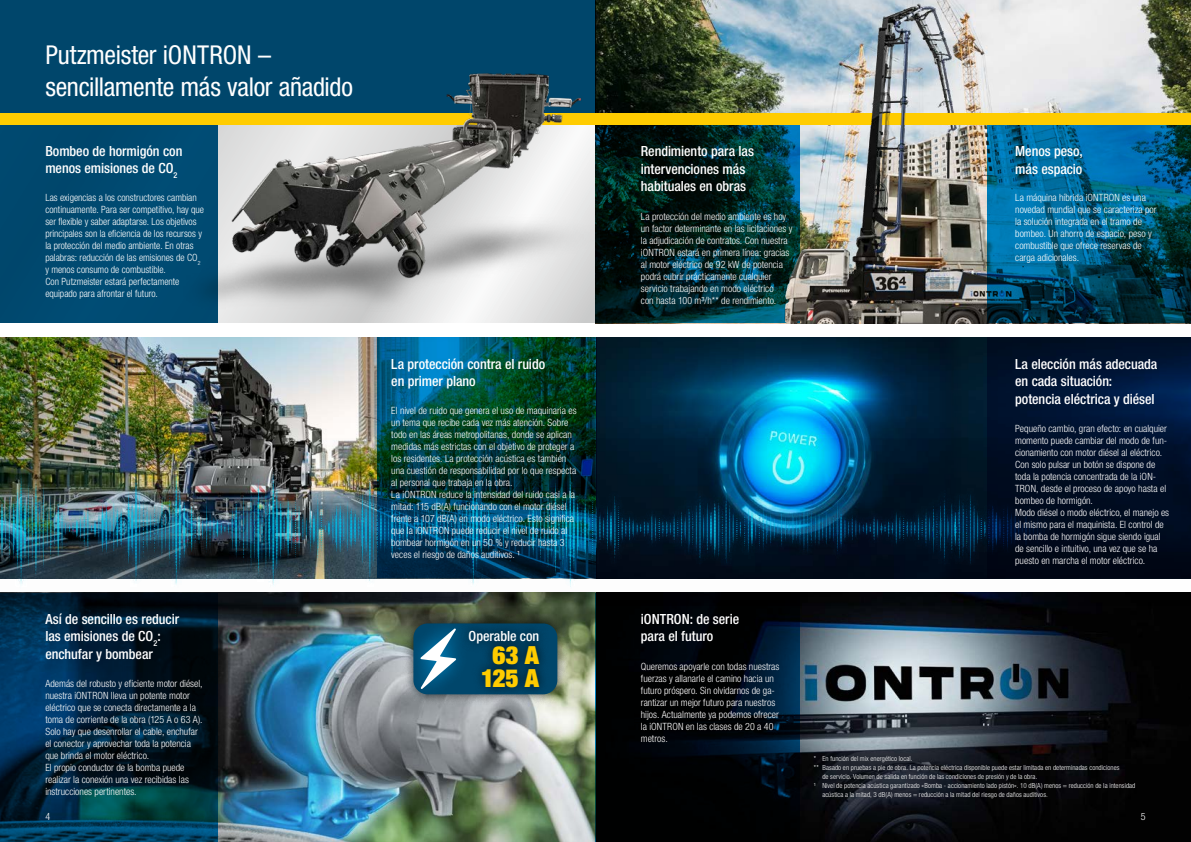
<style>
.page{position:relative;width:1191px;height:842px;background:#fff}
.page>*{position:absolute;margin:0;border:0;box-sizing:border-box;transform-origin:0 0}
.t1{font:condensed 26px/32.5px "Helvetica Neue LT Pro";letter-spacing:-.01em;color:#fff}
.t2{font:900 condensed 25px/23px "Helvetica Neue LT Pro";color:#fc0;text-align:center}
.t3{font:500 condensed 14px/17.5px "Helvetica Neue LT Pro";letter-spacing:-.005em;color:#fff}
.t4{font:300 condensed 10px/12px "Helvetica Neue LT Pro";color:#fff}
.t5{font:300 condensed 7px "Helvetica Neue LT Pro";letter-spacing:.015em;color:#fff}
</style>
<div class="page">
<img style="left:568px;top:605px;width:623px;height:237px">
<img style="left:0;top:337px;width:940px;height:101px">
<img style="left:940px;top:337px;width:46px;height:101px">
<img style="left:218px;top:605px;width:350px;height:237px">
<img style="left:595px;top:0;width:596px;height:113px">
<svg style="left:595px;top:125px;width:190px;height:198px;background:#002122"></svg>
<div style="left:0;top:0;width:595px;height:113px;background:#00466b"></div>
<svg style="left:595px;top:605px;width:204px;height:237px;background:#000a10"></svg>
<div style="left:0;top:125px;width:218px;height:198px;background:#00466b"></div>
<svg style="left:377px;top:337px;width:219px;height:101px;background:#00504e"></svg>
<svg style="left:0;top:605px;width:218px;height:237px;background:#00253c"></svg>
<div style="left:0;top:113px;width:1191px;height:12px;background:#fc0"></div>
<img style="left:212px;top:73px;width:383px;height:250px">
<svg style="left:986px;top:125px;width:205px;height:198px;background:#04577b"></svg>
<img style="left:785px;top:0;width:201px;height:323px">
<div style="left:930px;top:113px;width:261px;height:12px;background:#fc0"></div>
<img style="left:0;top:438px;width:1191px;height:167px">
<div style="left:0;top:465px;width:1191px;height:126px;background:#009ee3;opacity:.75"></div>
<svg style="left:986px;top:337px;width:205px;height:241px;background:#000f28"></svg>
<div style="left:402px;top:612px;width:166px;height:94px;background:#000;opacity:.75"></div>
<div style="left:413px;top:623px;width:144px;height:71px;background:#00466b;border-radius:14px"></div>
<svg style="left:396px;top:604px;width:84px;height:109px"></svg>
<div style="left:458px;top:620px;width:92px;height:79px;background:#000;opacity:.75"></div>
<h1 class="t1" style="left:45px;top:38px;width:309px">Putzmeister iONTRON – sencillamente más valor añadido</h1>
<h3 class="t3" style="left:45px;top:142px;width:139px">Bombeo de hormigón con menos emisiones de CO<sub>2</sub></h3>
<p class="t4" style="left:45px;top:192px;width:160px">Las exigencias a los constructores cambian continuamente. Para ser competitivo, hay que ser flexible y saber adaptarse. Los objetivos principales son la eficiencia de los recursos y la protección del medio ambiente. En otras palabras: reducción de las emisiones de CO<sub>2 </sub>y menos consumo de combustible.<br>Con Putzmeister estará perfectamente equipado para afrontar el futuro.</p>
<h3 class="t3" style="left:45px;top:610px;width:135px">Así de sencillo es reducir las emisiones de CO<sub>2</sub>: enchufar y bombear</h3>
<p class="t4" style="left:45px;top:677px;width:159px">Además del robusto y eficiente motor diésel, nuestra iONTRON lleva un potente motor eléctrico que se conecta directamente a la toma de corriente de la obra (125 A o 63 A).<br>Solo hay que desenrollar el cable, enchufar el conector y aprovechar toda la potencia que brinda el motor eléctrico.<br>El propio conductor de la bomba puede realizar la conexión una vez recibidas las instrucciones pertinentes.</p>
<h3 class="t3" style="left:391px;top:355px;width:155px">La protección contra el ruido en primer plano</h3>
<p class="t4" style="left:391px;top:405px;width:187px">El nivel de ruido que genera el uso de maquinaria es un tema que recibe cada vez más atención. Sobre todo en las áreas metropolitanas, donde se aplican medidas más estrictas con el objetivo de proteger a los residentes. La protección acústica es también una cuestión de responsabilidad por lo que respecta al personal que trabaja en la obra.<br>La iONTRON reduce la intensidad del ruido casi a la mitad: 115 dB(A) funcionando con el motor diésel frente a 107 dB(A) en modo eléctrico. Esto significa que la iONTRON puede reducir el nivel de ruido al bombear hormigón en un 50 % y reducir hasta 3 veces el riesgo de daños auditivos. ¹</p>
<h3 class="t3" style="left:468px;top:627px;width:72px">Operable con</h3>
<h2 class="t2" style="left:481px;top:643px;width:60px">63 A<br>125 A</h2>
<h3 class="t3" style="left:641px;top:142px;width:115px">Rendimiento para las intervenciones más habituales en obras</h3>
<p class="t4" style="left:641px;top:210px;width:153px">La protección del medio ambiente es hoy un factor determinante en las licitaciones y la adjudicación de contratos. Con nuestra iONTRON estará en primera línea: gracias al motor eléctrico de 92 kW de potencia podrá cubrir prácticamente cualquier servicio trabajando en modo eléctrico<br>con hasta 100 m³/h** de rendimiento.</p>
<h3 class="t3" style="left:641px;top:610px;width:100px">iONTRON: de serie para el futuro</h3>
<p class="t4" style="left:641px;top:661px;width:140px">Queremos apoyarle con todas nuestras fuerzas y allanarle el camino hacia un futuro próspero. Sin olvidarnos de ga&shy;rantizar un mejor futuro para nuestros hijos. Actualmente ya podemos ofrecer la iONTRON en las clases de 20 a 40 metros.</p>
<h3 class="t3" style="left:1015px;top:142px;width:69px">Menos peso, más espacio</h3>
<p class="t4" style="left:1015px;top:192px;width:143px">La máquina híbrida iONTRON es una novedad mundial que se caracteriza por la solución integrada en el tramo de bombeo. Un ahorro de espacio, peso y combustible que ofrece reservas de carga adicionales.</p>
<h3 class="t3" style="left:1015px;top:355px;width:143px">La elección más adecuada en cada situación: potencia eléctrica y diésel</h3>
<p class="t4" style="left:1015px;top:422px;width:155px">Pequeño cambio, gran efecto: en cualquier momento puede cambiar del modo de fun&shy;cionamiento con motor diésel al eléctrico.<br>Con solo pulsar un botón se dispone de toda la potencia concentrada de la iON-TRON, desde el proceso de apoyo hasta el bombeo de hormigón.<br>Modo diésel o modo eléctrico, el manejo es el mismo para el maquinista. El control de la bomba de hormigón sigue siendo igual de sencillo e intuitivo, una vez que se ha puesto en marcha el motor eléctrico.</p>
<p class="t5" style="left:814px;top:754px;width:100px">* En función del mix energético local.</p>
<p class="t5" style="left:814px;top:763px;width:307px">** Basado en pruebas a pie de obra. La potencia eléctrica disponible puede estar limitada en determinadas condiciones</p>
<p class="t5" style="left:822px;top:772px;width:216px">de servicio. Volumen de salida en función de las condiciones de presión y de la obra.</p>
<p class="t5" style="left:814px;top:781px;width:323px">¹ Nivel de potencia acústica garantizado «Bomba - accionamiento lado pistón». 10 dB(A) menos = reducción de la intensidad</p>
<p class="t5" style="left:822px;top:790px;width:227px">acústica a la mitad, 3 dB(A) menos = reducción a la mitad del riesgo de daños auditivos.</p>
<p class="t4" style="left:45px;top:810px;width:6px">4</p>
<p class="t4" style="left:1140px;top:810px;width:6px">5</p>
</div>
